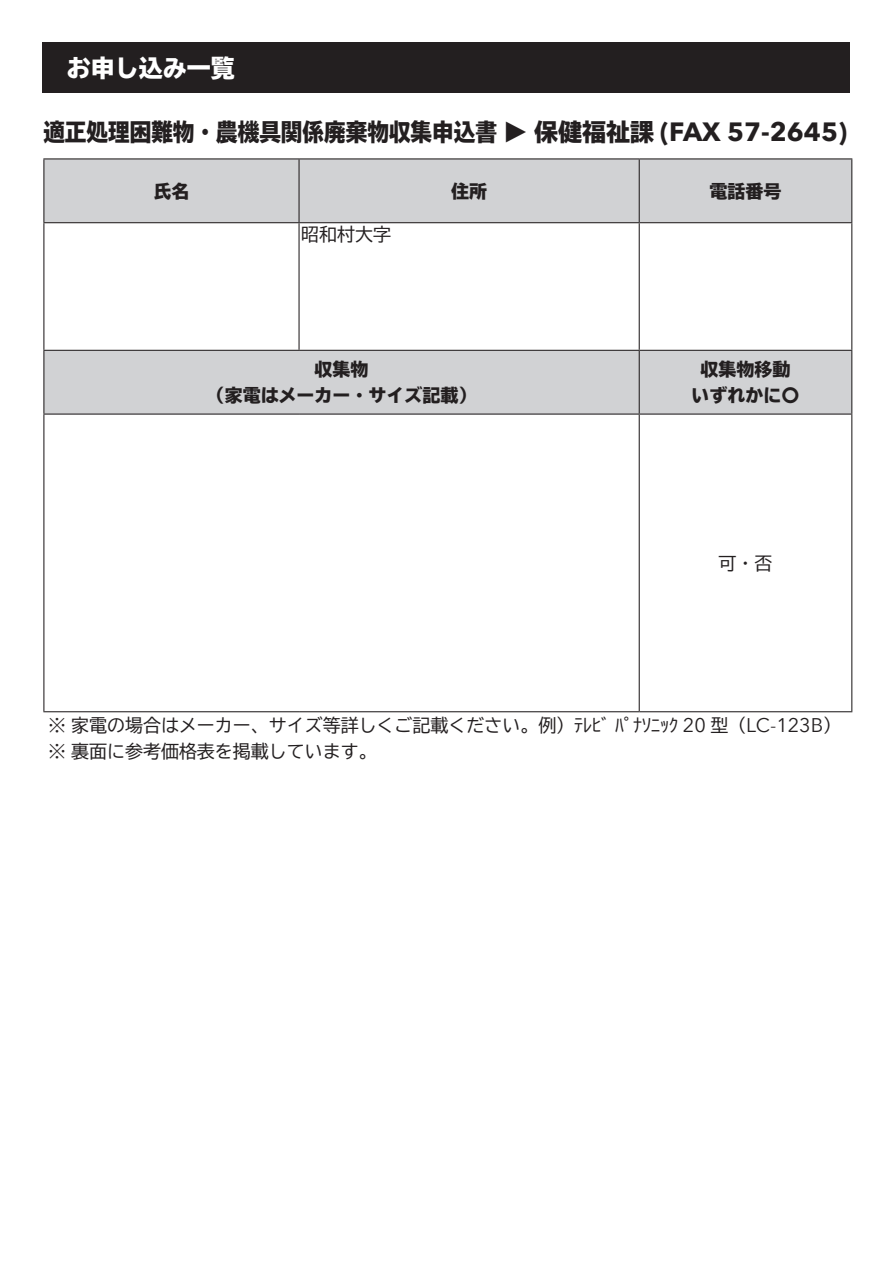
<style>
.page{position:relative;width:893px;height:1263px;background:#fff}
.page>*{position:absolute;margin:0;border:0;box-sizing:border-box;transform-origin:0 0}
.t1{font:700 26.4px "Avenir Next";color:#231f20}
.t2{font:800 24px "TBUD Go Std";color:#231f20;scale:.9 1}
.t3{font:800 24px "TBUD Go Std";color:#fff}
.t4{font:800 24px "TBUD Go Std";color:#231f20}
.t5{font:18px/25.5px "TBUD Go Std";color:#231f20}
.t6{font:800 18px/25.5px "TBUD Go Std";color:#231f20;text-align:center}
.s1{font-family:"TBUD Go Std";font-weight:800;font-size:24px}
.s2{font-family:"Avenir Next";font-size:19.8px}
</style>
<div class="page">
<div style="left:43px;top:43px;width:807px;height:50px;background:#231f20"></div>
<svg style="left:44px;top:159px;width:807px;height:255px;fill:#d1d2d4"></svg>
<hr style="left:43px;top:158px;width:256px;height:1px;background:#231f20">
<hr style="left:43px;top:159px;width:1px;height:63px;background:#231f20">
<hr style="left:299px;top:158px;width:340px;height:1px;background:#231f20">
<hr style="left:298px;top:159px;width:2px;height:63px;background:#231f20">
<hr style="left:639px;top:158px;width:213px;height:1px;background:#231f20">
<hr style="left:639px;top:159px;width:1px;height:63px;background:#231f20">
<hr style="left:851px;top:159px;width:1px;height:63px;background:#231f20">
<hr style="left:43px;top:222px;width:256px;height:1px;background:#231f20">
<hr style="left:43px;top:223px;width:1px;height:127px;background:#231f20">
<hr style="left:299px;top:222px;width:340px;height:1px;background:#231f20">
<hr style="left:298px;top:223px;width:2px;height:127px;background:#231f20">
<hr style="left:639px;top:222px;width:213px;height:1px;background:#231f20">
<hr style="left:639px;top:223px;width:1px;height:127px;background:#231f20">
<hr style="left:851px;top:223px;width:1px;height:127px;background:#231f20">
<hr style="left:43px;top:350px;width:256px;height:1px;background:#231f20">
<hr style="left:43px;top:351px;width:1px;height:63px;background:#231f20">
<hr style="left:299px;top:350px;width:340px;height:1px;background:#231f20">
<hr style="left:639px;top:350px;width:213px;height:1px;background:#231f20">
<hr style="left:639px;top:351px;width:1px;height:63px;background:#231f20">
<hr style="left:851px;top:351px;width:1px;height:63px;background:#231f20">
<hr style="left:43px;top:414px;width:256px;height:1px;background:#231f20">
<hr style="left:43px;top:415px;width:1px;height:296px;background:#231f20">
<hr style="left:299px;top:414px;width:340px;height:1px;background:#231f20">
<hr style="left:639px;top:414px;width:213px;height:1px;background:#231f20">
<hr style="left:639px;top:415px;width:1px;height:296px;background:#231f20">
<hr style="left:851px;top:415px;width:1px;height:296px;background:#231f20">
<hr style="left:43px;top:711px;width:256px;height:1px;background:#231f20">
<hr style="left:299px;top:711px;width:340px;height:1px;background:#231f20">
<hr style="left:639px;top:711px;width:213px;height:1px;background:#231f20">
<h2 class="t3" style="left:43px;top:55px;width:194px">　お申し込み一覧</h2>
<h2 class="t2" style="left:43px;top:119px;width:505px">適正処理困難物・農機具関係廃棄物収集申込書</h2>
<h2 class="t4" style="left:502px;top:144px;width:25px;rotate:-90deg">▼</h2>
<h1 class="t1" style="left:534px;top:109px;width:314px"><span class="s1">保健福祉課</span> (FAX 57-2645)</h1>
<p class="t6" style="left:153px;top:179px;width:37px">氏名</p>
<p class="t6" style="left:451px;top:179px;width:37px">住所</p>
<p class="t6" style="left:710px;top:179px;width:73px">電話番号</p>
<p class="t5" style="left:301px;top:221px;width:91px">昭和村大字</p>
<p class="t6" style="left:207px;top:357px;width:271px">収集物<br>（家電はメーカー・サイズ記載）</p>
<p class="t6" style="left:692px;top:357px;width:109px">収集物移動いずれかに〇</p>
<p class="t5" style="left:719px;top:550px;width:55px">可・否</p>
<p class="t5" style="left:48px;top:713px;width:794px">※ 家電の場合はメーカー、サイズ等詳しくご記載ください。例）ﾃﾚﾋﾞﾊﾟﾅｿﾆｯｸ <span class="s2">20</span> 型（<span class="s2">LC-123B</span>）※ 裏面に参考価格表を掲載しています。</p>
</div>
